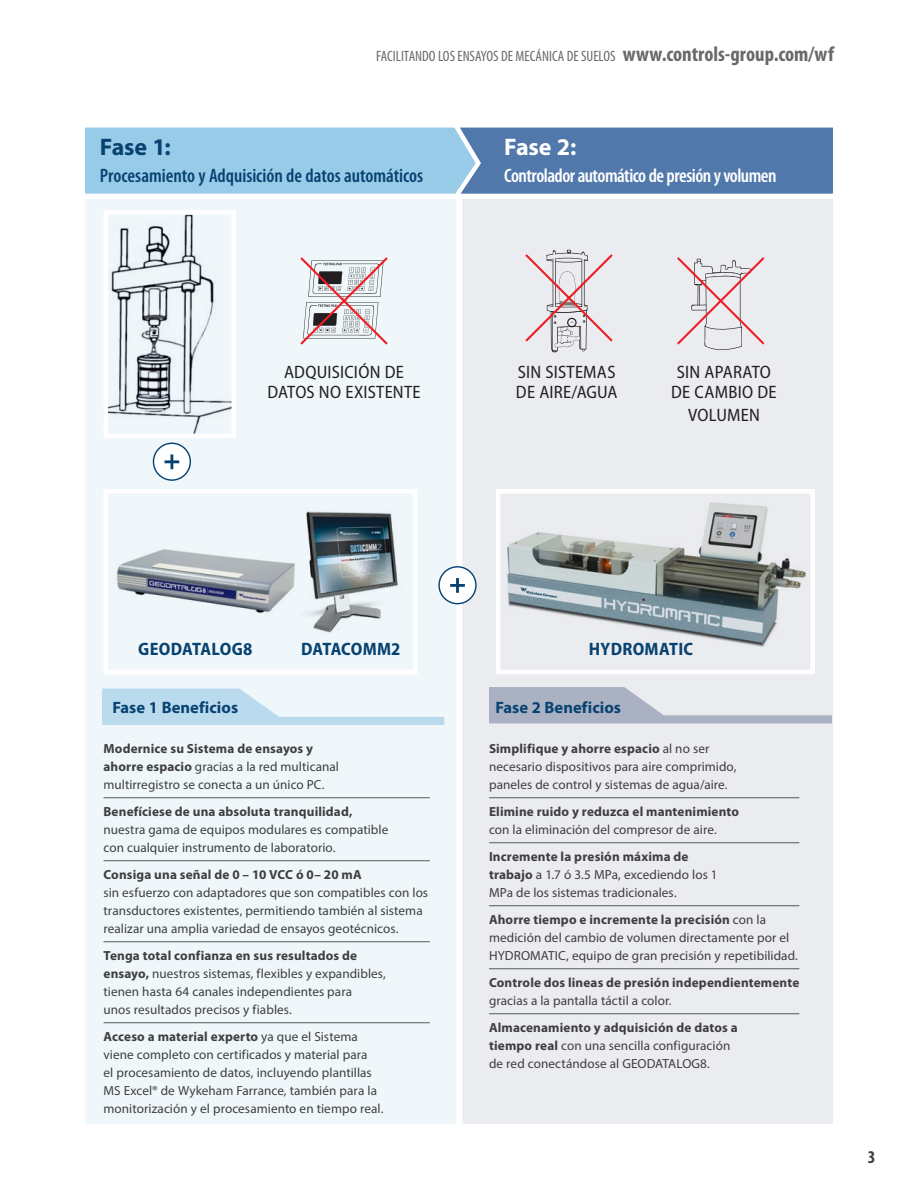
<style>
.page{position:relative;width:918px;height:1188px;background:#fff}
.page>*{position:absolute;margin:0;border:0;box-sizing:border-box;transform-origin:0 0}
.Heading_4{font:700 24px "Myriad Pro";color:#fff}
.Heading_4-2{font:700 24px "Myriad Pro";color:#084271}
.Heading_4-3{font:600 condensed 19.5px "Myriad Pro";letter-spacing:-.005em;color:#084271}
.Heading_4-4{font:600 condensed 19.5px "Myriad Pro";letter-spacing:-.025em;color:#fff}
.t1{font:semi-condensed 18px/19.5px "Myriad Pro";letter-spacing:.015em;color:#231f20;text-align:center}
.t2{font:700 semi-condensed 18px "Myriad Pro";letter-spacing:.01em;color:#084271}
.t3{font:700 condensed 18px "Myriad Pro";color:#3e3e3f}
.Intro_copy{font:700 16.5px "Myriad Pro";color:#084271}
.t4{font:condensed 15px "Myriad Pro";color:#69696c}
.features-smaller_tab{font:13.2px/18px "Myriad Pro";letter-spacing:.005em;color:#3e3e3f}
.features_no_ruler-sm{font:13.2px/18px "Myriad Pro";letter-spacing:.005em;color:#3e3e3f}
.features-smaller_tab-2{font:700 13.2px/18px "Myriad Pro";letter-spacing:.01em;color:#3e3e3f}
.s1{font-weight:700;font-size:21px}
.s2{font-weight:700}
.s3{font-weight:400}
</style>
<div class="page">
<div style="left:85px;top:200px;width:374px;height:924px;background:#f0f7fb"></div>
<div style="left:459px;top:200px;width:374px;height:924px;background:#ebecf0"></div>
<hr style="left:489px;top:797px;width:310px;height:1px;background:#57585a">
<hr style="left:489px;top:842px;width:310px;height:1px;background:#57585a">
<hr style="left:489px;top:905px;width:310px;height:1px;background:#57585a">
<hr style="left:489px;top:968px;width:310px;height:1px;background:#57585a">
<hr style="left:489px;top:1013px;width:310px;height:1px;background:#57585a">
<hr style="left:104px;top:797px;width:326px;height:1px;background:#57585a">
<hr style="left:104px;top:860px;width:326px;height:1px;background:#57585a">
<hr style="left:104px;top:941px;width:326px;height:1px;background:#57585a">
<hr style="left:104px;top:1022px;width:326px;height:1px;background:#57585a">
<svg style="left:489px;top:687px;width:343px;height:36px"></svg>
<svg style="left:102px;top:689px;width:342px;height:36px"></svg>
<svg style="left:85px;top:128px;width:748px;height:66px;background:#76a3ca"></svg>
<img style="left:109px;top:215px;width:122px;height:218px">
<svg style="left:677px;top:257px;width:88px;height:93px"></svg>
<svg style="left:525px;top:250px;width:88px;height:102px"></svg>
<svg style="left:300px;top:257px;width:88px;height:88px"></svg>
<div style="left:104px;top:489px;width:313px;height:185px;border:4px solid #fff"></div>
<div style="left:104px;top:210px;width:132px;height:228px;border:4px solid #fff"></div>
<img style="left:282px;top:491px;width:122px;height:142px">
<div style="left:153px;top:443px;width:37px;height:37px;background:#fff;border-radius:50%"></div>
<div style="left:153px;top:443px;width:38px;height:38px;border:1px solid #084271;border-radius:50%"></div>
<hr style="left:170px;top:454px;width:3px;height:15px;background:#084271">
<hr style="left:165px;top:460px;width:14px;height:3px;background:#084271">
<img style="left:104px;top:512px;width:205px;height:137px">
<img style="left:507px;top:502px;width:299px;height:144px">
<div style="left:496px;top:489px;width:319px;height:185px;border:4px solid #fff"></div>
<div style="left:456px;top:195px;width:6px;height:968px;background:#fff"></div>
<div style="left:439px;top:567px;width:37px;height:37px;background:#fff;border-radius:50%"></div>
<div style="left:438px;top:566px;width:39px;height:38px;border:1px solid #084271;border-radius:50%"></div>
<hr style="left:456px;top:578px;width:3px;height:15px;background:#084271">
<hr style="left:450px;top:584px;width:15px;height:3px;background:#084271">
<p class="t4" style="left:376px;top:47px;width:459px">FACILITANDO LOS ENSAYOS DE MECÁNICA DE SUELOS <span class="s1">www.controls-group.com/wf</span></p>
<p class="Heading_4-2" style="left:100px;top:133px;width:72px">Fase 1:</p>
<p class="Heading_4-3" style="left:100px;top:164px;width:325px">Procesamiento y Adquisición de datos automáticos</p>
<p class="t1" style="left:267px;top:362px;width:155px">ADQUISICIÓN DE<br>DATOS NO EXISTENTE</p>
<p class="Heading_4" style="left:504px;top:133px;width:74px">Fase 2:</p>
<p class="Heading_4-4" style="left:504px;top:164px;width:274px">Controlador automático de presión y volumen</p>
<p class="t1" style="left:516px;top:362px;width:103px;text-align:left">SIN SISTEMAS<br>DE AIRE/AGUA</p>
<p class="t1" style="left:671px;top:362px;width:107px">SIN APARATO<br>DE CAMBIO DE</p>
<p class="t1" style="left:688px;top:405px;width:73px">VOLUMEN</p>
<p class="t2" style="left:138px;top:638px;width:116px">GEODATALOG8</p>
<p class="t2" style="left:589px;top:638px;width:106px">HYDROMATIC</p>
<p class="t2" style="left:301px;top:638px;width:101px">DATACOMM2</p>
<p class="Intro_copy" style="left:112px;top:698px;width:127px">Fase 1 Beneficios</p>
<p class="Intro_copy" style="left:495px;top:698px;width:127px">Fase 2 Beneficios</p>
<p class="features-smaller_tab" style="left:104px;top:739px;width:237px"><span class="s2">Modernice su Sistema de ensayos y ahorre espacio</span> gracias a la red multicanal multirregistro se conecta a un único PC.</p>
<p class="features-smaller_tab" style="left:104px;top:802px;width:286px"><span class="s2">Benefíciese de una absoluta tranquilidad, </span>nuestra gama de equipos modulares es compatible con cualquier instrumento de laboratorio.</p>
<p class="features-smaller_tab" style="left:104px;top:865px;width:326px"><span class="s2">Consiga una señal de 0 – 10 VCC ó 0– 20 mA<br></span>sin esfuerzo con adaptadores que son compatibles con los transductores existentes, permitiendo también al sistema realizar una amplia variedad de ensayos geotécnicos.</p>
<p class="features-smaller_tab" style="left:104px;top:946px;width:284px"><span class="s2">Tenga total confianza en sus resultados de ensayo,</span> nuestros sistemas, flexibles y expandibles, tienen hasta 64 canales independientes para<br>unos resultados precisos y fiables.</p>
<p class="features_no_ruler-sm" style="left:104px;top:1027px;width:281px"><span class="s2">Acceso a material experto</span> ya que el Sistema viene completo con certificados y material para<br>el procesamiento de datos, incluyendo plantillas MS Excel® de Wykeham Farrance, también para la monitorización y el procesamiento en tiempo real.</p>
<p class="features-smaller_tab" style="left:489px;top:739px;width:249px"><span class="s2">Simplifique y ahorre espacio</span> al no ser necesario dispositivos para aire comprimido, paneles de control y sistemas de agua/aire.</p>
<p class="features-smaller_tab-2" style="left:489px;top:803px;width:252px">Elimine ruido y reduzca el mantenimiento <span class="s3">con la eliminación del compresor de aire.</span></p>
<p class="features-smaller_tab" style="left:489px;top:847px;width:230px"><span class="s2">Incremente la presión máxima de trabajo</span> a 1.7 ó 3.5 MPa, excediendo los 1<br>MPa de los sistemas tradicionales.</p>
<p class="features-smaller_tab" style="left:489px;top:910px;width:311px"><span class="s2">Ahorre tiempo e incremente la precisión</span> con la medición del cambio de volumen directamente por el<br>HYDROMATIC, equipo de gran precisión y repetibilidad.</p>
<p class="features-smaller_tab-2" style="left:489px;top:974px;width:312px">Controle dos lineas de presión independientemente <span class="s3">gracias a la pantalla táctil a color.</span></p>
<p class="features_no_ruler-sm" style="left:489px;top:1018px;width:250px"><span class="s2">Almacenamiento y adquisición de datos a tiempo real</span> con una sencilla configuración de red conectándose al GEODATALOG8.</p>
<h3 class="t3" style="left:868px;top:1147px;width:9px">3</h3>
</div>
